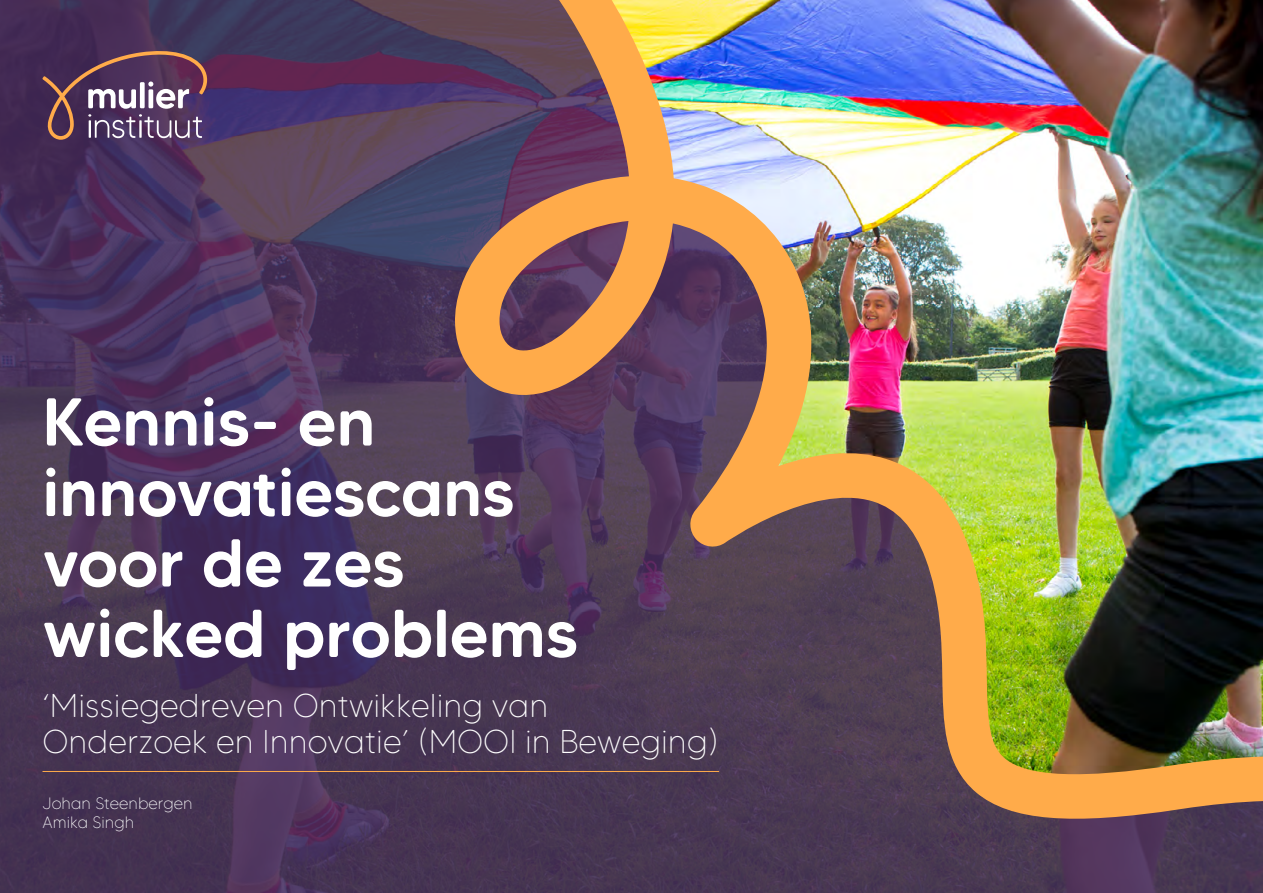
<style>
.page{position:relative;width:1263px;height:893px;background:#fff}
.page>*{position:absolute;margin:0;border:0;box-sizing:border-box;transform-origin:0 0}
.t1{font:500 67.5px/70.5px "MADE Tommy Soft";color:#fff}
.t2{font:100 33px/36px "MADE Tommy Soft";color:#fff}
.t3{font:100 16.5px/19.5px "MADE Tommy Soft";color:#fff}
</style>
<div class="page">
<svg style="left:0;top:0;width:454px;height:893px;background:#49365a"></svg>
<img style="left:454px;top:0;width:809px;height:893px">
<svg style="left:42px;top:48px;width:167px;height:92px;background:#6a4d69"></svg>
<hr style="left:43px;top:771px;width:676px;height:1px;background:#ffab4a">
<h1 class="t1" style="left:43px;top:386px;width:537px">Kennis- en innovatiescans voor de zes wicked problems</h1>
<p class="t2" style="left:43px;top:687px;width:678px">‘Missiegedreven Ontwikkeling van<br>Onderzoek en Innovatie’ (MOOI in Beweging)</p>
<p class="t3" style="left:43px;top:793px;width:152px">Johan Steenbergen<br>Amika Singh</p>
</div>
